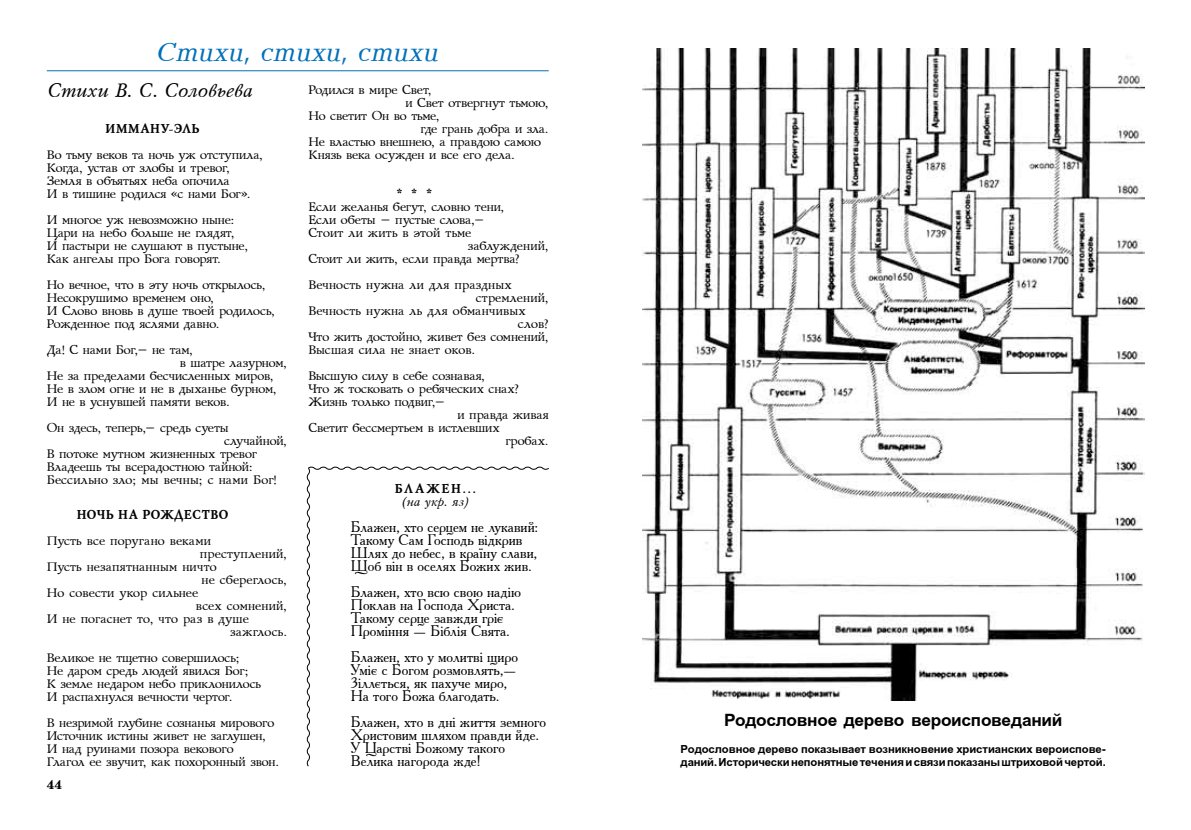
<style>
.page{position:relative;width:1191px;height:830px;background:#fff}
.page>*{position:absolute;margin:0;border:0;box-sizing:border-box;transform-origin:0 0}
.t1{font:italic 27px "Baltica";letter-spacing:.005em;color:#0070b9}
.t2{font:19.5px "Arial M Bold";letter-spacing:-.015em;color:#000}
.t3{font:italic 19.5px "Mysl";letter-spacing:-.02em;color:#000}
.t4{font:12.75px/13px "Bann";letter-spacing:-.01em;color:#000}
.t5{font:12.75px/13px "Academy";color:#000}
.t6{font:12.75px "Bann";letter-spacing:.01em;color:#000}
.t7{font:12.75px/13.5px "Arial M Bold";letter-spacing:-.01em;color:#000}
.t8{font:12.75px "Bann";letter-spacing:.015em;color:#000}
.t9{font:700 12.75px "Mysl";letter-spacing:.025em;color:#000}
.t10{font:700 12.75px "Mysl";letter-spacing:.005em;color:#000}
.t11{font:italic 12.75px "Mysl";letter-spacing:.005em;color:#000}
.t12{font:700 12.6px "Shkolnaya";color:#000}
</style>
<div class="page">
<img style="left:642px;top:49px;width:502px;height:651px">
<hr style="left:47px;top:70px;width:502px;height:1px;background:#0070b9">
<svg style="left:306px;top:466px;width:243px;height:300px"></svg>
<h1 class="t1" style="left:156px;top:39px;width:284px">Стихи, стихи, стихи</h1>
<h2 class="t3" style="left:47px;top:79px;width:206px">Стихи В. С. Соловьева</h2>
<p class="t9" style="left:105px;top:121px;width:96px">ИММАНУ-ЭЛЬ</p>
<p class="t4" style="left:47px;top:148px;width:218px">Во тьму веков та ночь уж отступила,<br>Когда, устав от злобы и тревог,<br>Земля в объятьях неба опочила<br>И в тишине родился «с нами Бог».</p>
<p class="t4" style="left:47px;top:213px;width:203px">И многое уж невозможно ныне:<br>Цари на небо больше не глядят,<br>И пастыри не слушают в пустыне,<br>Как ангелы про Бога говорят.</p>
<p class="t4" style="left:47px;top:278px;width:230px">Но вечное, что в эту ночь открылось,<br>Несокрушимо временем оно,<br>И Слово вновь в душе твоей родилось,<br>Рожденное под яслями давно.</p>
<p class="t4" style="left:47px;top:343px;width:148px">Да! С нами Бог,— не там,</p>
<p class="t4" style="left:180px;top:356px;width:109px">в шатре лазурном,</p>
<p class="t4" style="left:47px;top:369px;width:228px">Не за пределами бесчисленных миров,</p>
<p class="t4" style="left:47px;top:382px;width:231px">Не в злом огне и не в дыханье бурном,</p>
<p class="t4" style="left:47px;top:395px;width:184px">И не в уснувшей памяти веков.</p>
<p class="t4" style="left:47px;top:421px;width:183px">Он здесь, теперь,— средь суеты</p>
<p class="t4" style="left:224px;top:434px;width:64px">случайной,</p>
<p class="t4" style="left:47px;top:447px;width:212px">В потоке мутном жизненных тревог</p>
<p class="t4" style="left:47px;top:460px;width:208px">Владеешь ты всерадостною тайной:</p>
<p class="t6" style="left:47px;top:471px;width:232px">Бессильно зло; мы вечны; с нами Бог!</p>
<p class="t10" style="left:76px;top:506px;width:153px">НОЧЬ НА РОЖДЕСТВО</p>
<p class="t4" style="left:47px;top:533px;width:166px">Пусть все поругано веками</p>
<p class="t6" style="left:200px;top:545px;width:89px">преступлений,</p>
<p class="t6" style="left:47px;top:558px;width:171px">Пусть незапятнанным ничто</p>
<p class="t4" style="left:202px;top:572px;width:87px">не сбереглось,</p>
<p class="t6" style="left:47px;top:584px;width:153px">Но совести укор сильнее</p>
<p class="t4" style="left:196px;top:598px;width:93px">всех сомнений,</p>
<p class="t4" style="left:47px;top:611px;width:204px">И не погаснет то, что раз в душе</p>
<p class="t6" style="left:230px;top:623px;width:58px">зажглось.</p>
<p class="t4" style="left:47px;top:650px;width:216px">Великое не тщетно совершилось;<br>Не даром средь людей явился Бог;<br>К земле недаром небо приклонилось<br>И распахнулся вечности чертог.</p>
<p class="t4" style="left:47px;top:715px;width:234px">В незримой глубине сознанья мирового Источник истины живет не заглушен, И над руинами позора векового<br>Глагол ее звучит, как похоронный звон.</p>
<p class="t12" style="left:47px;top:777px;width:9px">44</p>
<p class="t4" style="left:308px;top:83px;width:125px">Родился в мире Свет,</p>
<p class="t4" style="left:405px;top:96px;width:145px">и Свет отвергнут тьмою,</p>
<p class="t4" style="left:308px;top:109px;width:133px">Но светит Он во тьме,</p>
<p class="t4" style="left:420px;top:122px;width:130px">где грань добра и зла.</p>
<p class="t4" style="left:308px;top:135px;width:234px">Не властью внешнею, а правдою самою</p>
<p class="t4" style="left:308px;top:148px;width:208px">Князь века осужден и все его дела.</p>
<p class="t9" style="left:396px;top:186px;width:37px">* * *</p>
<p class="t4" style="left:308px;top:200px;width:197px">Если желанья бегут, словно тени,</p>
<p class="t4" style="left:308px;top:213px;width:177px">Если обеты — пустые слова,—</p>
<p class="t8" style="left:308px;top:224px;width:164px">Стоит ли жить в этой тьме</p>
<p class="t4" style="left:468px;top:239px;width:82px">заблуждений,</p>
<p class="t4" style="left:308px;top:252px;width:213px">Стоит ли жить, если правда мертва?</p>
<p class="t6" style="left:308px;top:276px;width:205px">Вечность нужна ли для праздных</p>
<p class="t6" style="left:476px;top:289px;width:74px">стремлений,</p>
<p class="t8" style="left:308px;top:302px;width:219px">Вечность нужна ль для обманчивых</p>
<p class="t4" style="left:518px;top:317px;width:32px">слов?</p>
<p class="t4" style="left:308px;top:330px;width:242px">Что жить достойно, живет без сомнений,</p>
<p class="t4" style="left:308px;top:343px;width:168px">Высшая сила не знает оков.</p>
<p class="t4" style="left:308px;top:369px;width:178px">Высшую силу в себе сознавая,</p>
<p class="t4" style="left:308px;top:382px;width:212px">Что ж тосковать о ребяческих снах?</p>
<p class="t4" style="left:308px;top:395px;width:138px">Жизнь только подвиг,—</p>
<p class="t4" style="left:457px;top:408px;width:93px">и правда живая</p>
<p class="t4" style="left:308px;top:421px;width:193px">Светит бессмертьем в истлевших</p>
<p class="t4" style="left:505px;top:434px;width:45px">гробах.</p>
<p class="t9" style="left:394px;top:480px;width:83px">БЛАЖЕН...</p>
<p class="t11" style="left:401px;top:494px;width:69px">(на укр. яз)</p>
<p class="t5" style="left:351px;top:519px;width:189px">Блажен, хто серцем не лукавий:<br>Такому Сам Господь вiдкрив<br>Шлях до небес, в кра¿ну слави,<br>Щоб вiн в оселях Божих жив.</p>
<p class="t5" style="left:351px;top:584px;width:171px">Блажен, хто всю свою надiю<br>Поклав на Господа Христа.<br>Такому серце завжди грiє<br>Проміння — Бiблiя Свята.</p>
<p class="t5" style="left:351px;top:649px;width:169px">Блажен, хто у молитвi щиро<br>Умiє с Богом розмовлять,—<br>3iллється, як пахуче миро,<br>На того Божа благодать.</p>
<p class="t5" style="left:351px;top:714px;width:197px">Блажен, хто в днi життя земного<br>Христовим шляхом правди йде.<br>У Царствi Божому такого<br>Велика нагорода жде!</p>
<h2 class="t2" style="left:724px;top:709px;width:340px">Родословное дерево вероисповеданий</h2>
<p class="t7" style="left:680px;top:742px;width:427px">Родословное дерево показывает возникновение христианских вероиспове&shy;даний. Исторически непонятные течения и связи показаны штриховой чертой.</p>
</div>
